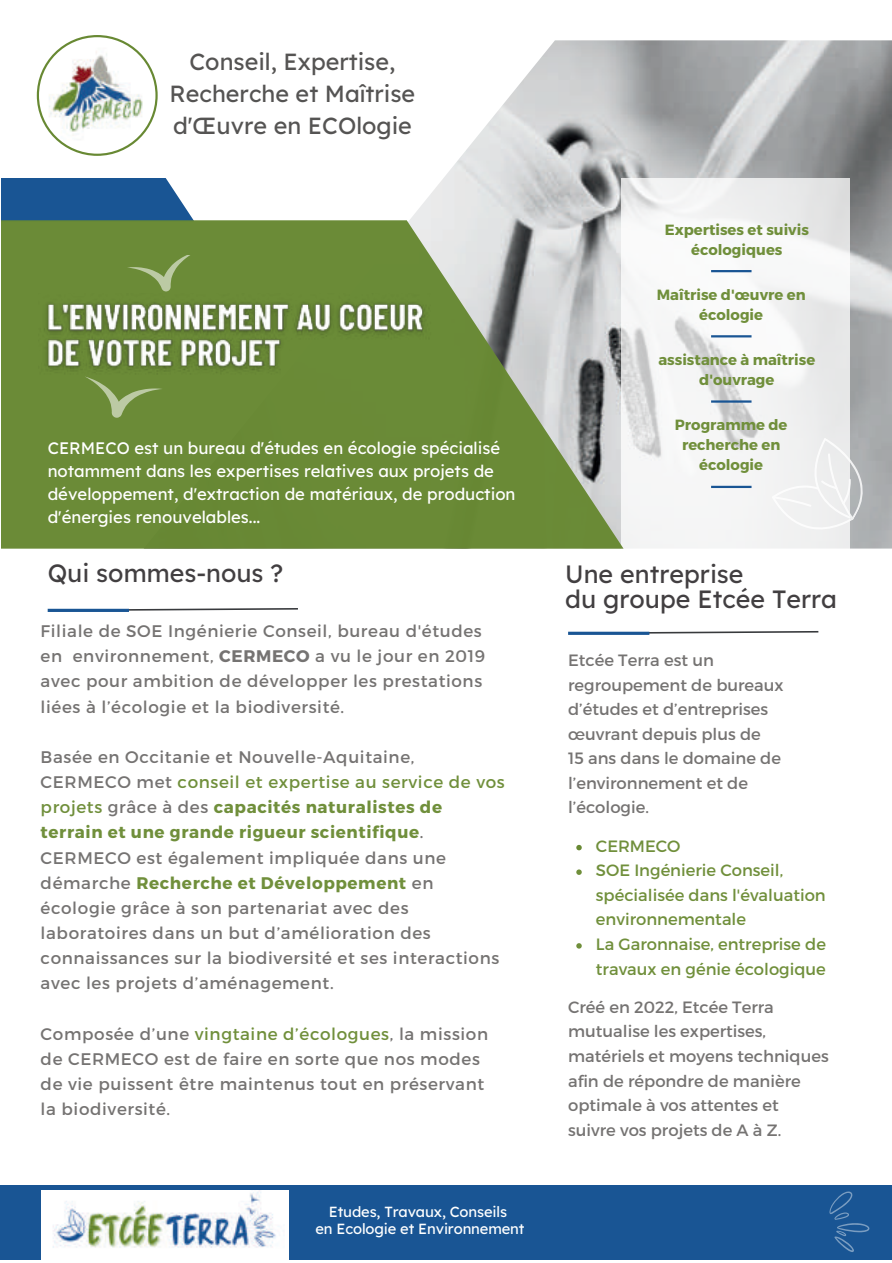
<style>
.page{position:relative;width:892px;height:1263px;background:#fff}
.page>*{position:absolute;margin:0;border:0;box-sizing:border-box;transform-origin:0 0}
.t1{font:24.9px/25.5px "Lexend Deca";color:#423f41}
.t2{font:23.4px/31.8px "Lexend Deca";color:#555453;text-align:center}
.t3{font:16.8px/25.2px "Montserrat";letter-spacing:.035em;color:#757372}
.t4{font:16.8px/22.8px "Lexend Deca";color:#fff}
.t5{font:16.5px/24.6px "Montserrat";color:#757372}
.t6{font:16.5px/24.6px "Montserrat";color:#708f3b}
.t7{font:700 14.7px/20.1px "Montserrat";color:#708f3b;text-align:center}
.t8{font:14.7px/17.4px "Lexend Deca";letter-spacing:-.01em;color:#fff;text-align:center}
.s1{font-weight:700}
.s2{color:#708f3b}
.s3{font-weight:700;color:#708f3b}
</style>
<div class="page">
<img style="left:410px;top:40px;width:481px;height:508px">
<svg style="left:621px;top:178px;width:229px;height:370px;fill:#f5f5f5"></svg>
<svg style="left:1px;top:178px;width:193px;height:42px;background:#2a619b"></svg>
<svg style="left:1px;top:220px;width:622px;height:328px;background:#7b9553"></svg>
<svg style="left:649px;top:631px;width:170px;height:4px"></svg>
<svg style="left:568px;top:631px;width:81px;height:4px"></svg>
<svg style="left:129px;top:608px;width:169px;height:3px"></svg>
<svg style="left:48px;top:608px;width:81px;height:4px"></svg>
<svg style="left:127px;top:255px;width:69px;height:36px;background:#789549"></svg>
<svg style="left:85px;top:379px;width:78px;height:38px;background:#799549"></svg>
<div style="left:0;top:1185px;width:891px;height:74px;background:#195594"></div>
<img style="left:41px;top:1190px;width:247px;height:69px">
<hr style="left:711px;top:486px;width:40px;height:2px;background:#195594">
<hr style="left:711px;top:335px;width:40px;height:2px;background:#195594">
<hr style="left:711px;top:270px;width:40px;height:2px;background:#195594">
<hr style="left:711px;top:400px;width:40px;height:2px;background:#195594">
<svg style="left:771px;top:437px;width:92px;height:96px"></svg>
<svg style="left:829px;top:1191px;width:40px;height:60px"></svg>
<svg style="left:576px;top:844px;width:5px;height:6px"></svg>
<svg style="left:576px;top:869px;width:5px;height:5px"></svg>
<svg style="left:576px;top:943px;width:5px;height:5px"></svg>
<img style="left:39px;top:294px;width:394px;height:85px">
<svg style="left:37px;top:35px;width:121px;height:121px"></svg>
<h2 class="t2" style="left:170px;top:43px;width:247px">Conseil, Expertise,<br>Recherche et Maîtrise d'Œuvre en ECOlogie</h2>
<p class="t4" style="left:48px;top:435px;width:469px">CERMECO est un bureau d'études en écologie spécialisé notamment dans les expertises relatives aux projets de développement, d'extraction de matériaux, de production d'énergies renouvelables...</p>
<h1 class="t1" style="left:48px;top:557px;width:237px">Qui sommes-nous ?</h1>
<p class="t3" style="left:41px;top:618px;width:446px">Filiale de SOE Ingénierie Conseil, bureau d'études en environnement, <span class="s1">CERMECO</span> a vu le jour en 2019 avec pour ambition de développer les prestations liées à l’écologie et la biodiversité.</p>
<p class="t3" style="left:41px;top:744px;width:465px">Basée en Occitanie et Nouvelle-Aquitaine, CERMECO met <span class="s2">conseil et expertise au service de vos projets</span> grâce à des <span class="s3">capacités naturalistes de terrain et une grande rigueur scientifique</span>.<br>CERMECO est également impliquée dans une démarche <span class="s3">Recherche et Développement</span> en écologie grâce à son partenariat avec des laboratoires dans un but d’amélioration des connaissances sur la biodiversité et ses interactions avec les projets d’aménagement.</p>
<p class="t3" style="left:41px;top:1021px;width:449px">Composée d’une <span class="s2">vingtaine d’écologues</span>, la mission de CERMECO est de faire en sorte que nos modes de vie puissent être maintenus tout en préservant la biodiversité.</p>
<p class="t8" style="left:315px;top:1201px;width:210px">Etudes, Travaux, Conseils<br>en Ecologie et Environnement</p>
<p class="t7" style="left:664px;top:219px;width:146px">Expertises et suivis écologiques</p>
<p class="t7" style="left:656px;top:284px;width:150px">Maîtrise d'œuvre en écologie</p>
<p class="t7" style="left:658px;top:350px;width:158px">assistance à maîtrise d'ouvrage</p>
<p class="t7" style="left:674px;top:415px;width:114px">Programme de recherche en écologie</p>
<h1 class="t1" style="left:565px;top:558px;width:273px">Une entreprise<br>du groupe Etcée Terra</h1>
<p class="t5" style="left:568px;top:647px;width:217px">Etcée Terra est un regroupement de bureaux d’études et d’entreprises œuvrant depuis plus de<br>15 ans dans le domaine de l’environnement et de l’écologie.</p>
<p class="t6" style="left:596px;top:833px;width:231px">CERMECO<br>SOE Ingénierie Conseil, spécialisée dans l'évaluation environnementale<br>La Garonnaise, entreprise de travaux en génie écologique</p>
<p class="t5" style="left:568px;top:994px;width:262px">Créé en 2022, Etcée Terra mutualise les expertises, matériels et moyens techniques afin de répondre de manière optimale à vos attentes et suivre vos projets de A à Z.</p>
</div>
